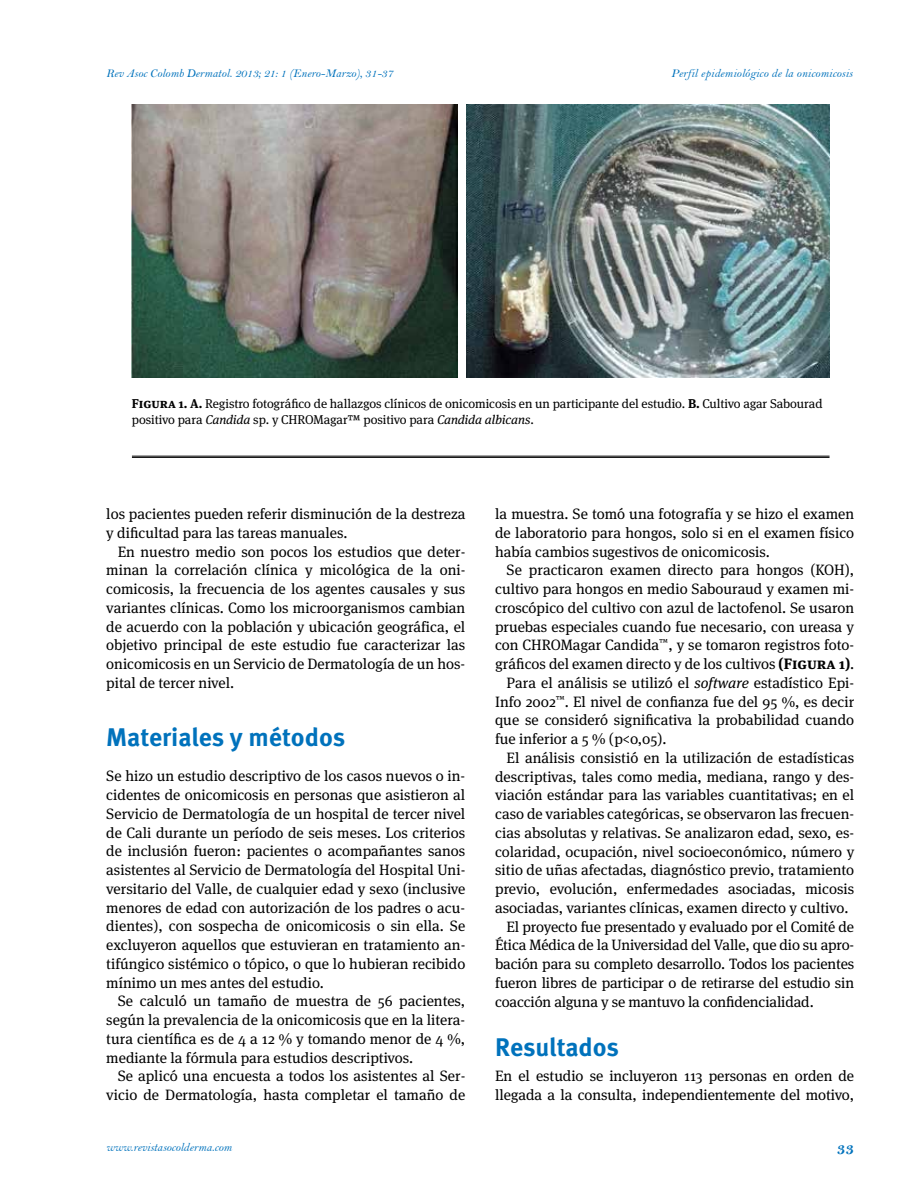
<style>
.page{position:relative;width:918px;height:1188px;background:#fff}
.page>*{position:absolute;margin:0;border:0;box-sizing:border-box;transform-origin:0 0}
.t1{font:700 25.5px "Meta Pro";letter-spacing:-.005em;color:#0072bc}
.t2{font:16.5px "Bell MT Bold";color:#0072bc}
.t3{font:15px/18.8px "Meta Serif OT";color:#000;text-align:justify}
.t4{font:12.75px/15.8px "Meta Serif OT";letter-spacing:-.005em;color:#000}
.t5{font:12px "Bell MT Italic";color:#0072bc}
.s1{font-weight:700}
.s2{font-style:italic}
</style>
<div class="page">
<img style="left:466px;top:104px;width:364px;height:273px">
<img style="left:132px;top:104px;width:325px;height:274px">
<hr style="left:132px;top:456px;width:698px;height:1px;background:#000">
<hr style="left:132px;top:457px;width:698px;height:1px;background:#000">
<p class="t5" style="left:106px;top:66px;width:289px">Rev Asoc Colomb Dermatol. 2013; 21: 1 (Enero-Marzo), 31-37</p>
<p class="t5" style="left:671px;top:66px;width:183px">Perfil epidemiológico de la onicomicosis</p>
<p class="t4" style="left:132px;top:396px;width:692px"><span class="s1">Figura 1. A.</span> Registro fotográfico de hallazgos clínicos de onicomicosis en un participante del estudio. <span class="s1">B.</span> Cultivo agar Sabourad positivo para <span class="s2">Candida</span> sp. y CHROMagar™ positivo para <span class="s2">Candida albicans</span>.</p>
<p class="t3" style="left:106px;top:505px;width:361px">los pacientes pueden referir disminución de la destreza y dificultad para las tareas manuales.</p>
<p class="t3" style="left:106px;top:542px;width:361px;text-indent:11px">En nuestro medio son pocos los estudios que deter&shy;minan la correlación clínica y micológica de la oni&shy;comicosis, la frecuencia de los agentes causales y sus variantes clínicas. Como los microorganismos cambian de acuerdo con la población y ubicación geográfica, el objetivo principal de este estudio fue caracterizar las onicomicosis en un Servicio de Dermatología de un hos&shy;pital de tercer nivel.</p>
<h1 class="t1" style="left:106px;top:721px;width:240px">Materiales y métodos</h1>
<p class="t3" style="left:106px;top:767px;width:361px">Se hizo un estudio descriptivo de los casos nuevos o in&shy;cidentes de onicomicosis en personas que asistieron al Servicio de Dermatología de un hospital de tercer nivel de Cali durante un período de seis meses. Los criterios de inclusión fueron: pacientes o acompañantes sanos asistentes al Servicio de Dermatología del Hospital Uni&shy;versitario del Valle, de cualquier edad y sexo (inclusive menores de edad con autorización de los padres o acu&shy;dientes), con sospecha de onicomicosis o sin ella. Se excluyeron aquellos que estuvieran en tratamiento an&shy;tifúngico sistémico o tópico, o que lo hubieran recibido mínimo un mes antes del estudio.</p>
<p class="t3" style="left:106px;top:992px;width:361px;text-indent:11px">Se calculó un tamaño de muestra de 56 pacientes, según la prevalencia de la onicomicosis que en la litera&shy;tura científica es de 4 a 12 % y tomando menor de 4 %, mediante la fórmula para estudios descriptivos.</p>
<p class="t3" style="left:106px;top:1067px;width:361px;text-align:right">Se aplicó una encuesta a todos los asistentes al Ser&shy;vicio de Dermatología, hasta completar el tamaño de</p>
<p class="t3" style="left:495px;top:505px;width:361px">la muestra. Se tomó una fotografía y se hizo el examen de laboratorio para hongos, solo si en el examen físico había cambios sugestivos de onicomicosis.</p>
<p class="t3" style="left:507px;top:561px;width:349px">Se practicaron examen directo para hongos (KOH),</p>
<p class="t3" style="left:495px;top:580px;width:361px">cultivo para hongos en medio Sabouraud y examen mi-</p>
<p class="t3" style="left:495px;top:599px;width:361px">croscópico del cultivo con azul de lactofenol. Se usaron</p>
<p class="t3" style="left:495px;top:617px;width:361px">pruebas especiales cuando fue necesario, con ureasa y</p>
<p class="t3" style="left:495px;top:636px;width:361px">con CHROMagar Candida<sup>™</sup>, y se tomaron registros foto-</p>
<p class="t3" style="left:495px;top:655px;width:361px">gráficos del examen directo y de los cultivos <span class="s1">(Figura 1)</span>.</p>
<p class="t3" style="left:507px;top:674px;width:349px">Para el análisis se utilizó el <span class="s2">software</span> estadístico Epi-</p>
<p class="t3" style="left:495px;top:692px;width:361px">Info 2002<sup>™</sup>. El nivel de confianza fue del 95 %, es decir</p>
<p class="t3" style="left:495px;top:711px;width:361px">que se consideró significativa la probabilidad cuando</p>
<p class="t3" style="left:495px;top:730px;width:173px">fue inferior a 5 % (p&lt;0,05).</p>
<p class="t3" style="left:507px;top:749px;width:349px">El análisis consistió en la utilización de estadísticas</p>
<p class="t3" style="left:495px;top:767px;width:361px">descriptivas, tales como media, mediana, rango y des-</p>
<p class="t3" style="left:495px;top:786px;width:361px">viación estándar para las variables cuantitativas; en el</p>
<p class="t3" style="left:495px;top:805px;width:361px">caso de variables categóricas, se observaron las frecuen-</p>
<p class="t3" style="left:495px;top:824px;width:361px">cias absolutas y relativas. Se analizaron edad, sexo, es-</p>
<p class="t3" style="left:495px;top:842px;width:361px">colaridad, ocupación, nivel socioeconómico, número y</p>
<p class="t3" style="left:495px;top:861px;width:361px">sitio de uñas afectadas, diagnóstico previo, tratamiento</p>
<p class="t3" style="left:495px;top:880px;width:361px">previo, evolución, enfermedades asociadas, micosis</p>
<p class="t3" style="left:495px;top:899px;width:355px">asociadas, variantes clínicas, examen directo y cultivo.</p>
<p class="t3" style="left:507px;top:917px;width:349px">El proyecto fue presentado y evaluado por el Comité de</p>
<p class="t3" style="left:495px;top:936px;width:361px">Ética Médica de la Universidad del Valle, que dio su apro-</p>
<p class="t3" style="left:495px;top:955px;width:361px">bación para su completo desarrollo. Todos los pacientes</p>
<p class="t3" style="left:495px;top:974px;width:361px">fueron libres de participar o de retirarse del estudio sin</p>
<p class="t3" style="left:495px;top:992px;width:320px">coacción alguna y se mantuvo la confidencialidad.</p>
<h1 class="t1" style="left:495px;top:1031px;width:125px">Resultados</h1>
<p class="t3" style="left:495px;top:1067px;width:361px">En el estudio se incluyeron 113 personas en orden de llegada a la consulta, independientemente del motivo,</p>
<p class="t5" style="left:106px;top:1140px;width:127px">www.revistasocolderma.com</p>
<p class="t2" style="left:837px;top:1138px;width:19px">33</p>
</div>
